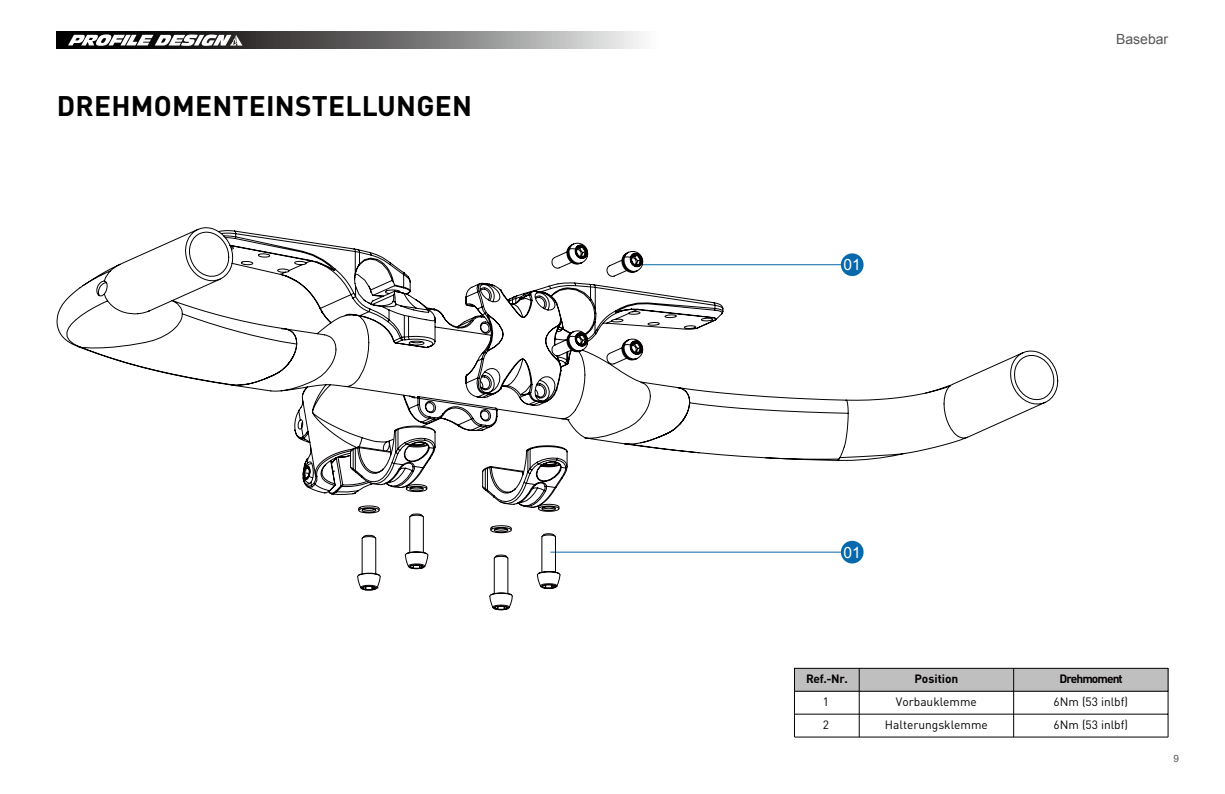
<style>
.page{position:relative;width:1225px;height:794px;background:#fff}
.page>*{position:absolute;margin:0;border:0;box-sizing:border-box;transform-origin:0 0}
.t1{font:700 28px "DIN Pro";letter-spacing:.01em;color:#000}
.t2{font:15.6px "Arial";color:#fff}
.t3{font:14px "Arial";color:#595757}
.t4{font:12px/23px "DIN Pro";color:#000;text-align:center}
.t5{font:12px "DIN Pro";color:#040000}
.t6{font:700 12px "DIN Pro";letter-spacing:-.08em;color:#040000}
.t7{font:700 12px "DIN Pro";letter-spacing:-.03em;color:#040000}
.t8{font:700 12px "DIN Pro";color:#040000}
.t9{font:10px "Arial";color:#595757}
</style>
<div class="page">
<svg style="left:57px;top:32px;width:584px;height:17px;background:#767575"></svg>
<svg style="left:68px;top:34px;width:174px;height:12px"></svg>
<svg style="left:57px;top:227px;width:1001px;height:268px"></svg>
<hr style="left:550px;top:552px;width:293px;height:1px;background:#0768ab">
<div style="left:841px;top:541px;width:22px;height:22px;background:#0768ab;border-radius:50%"></div>
<svg style="left:350px;top:426px;width:217px;height:184px"></svg>
<div style="left:794px;top:668px;width:374px;height:23px;background:#c0bfbf"></div>
<hr style="left:794px;top:668px;width:1px;height:69px;background:#040000">
<hr style="left:859px;top:668px;width:1px;height:69px;background:#040000">
<hr style="left:1013px;top:668px;width:1px;height:69px;background:#040000">
<hr style="left:1167px;top:668px;width:1px;height:69px;background:#040000">
<hr style="left:794px;top:668px;width:374px;height:1px;background:#040000">
<hr style="left:794px;top:691px;width:374px;height:1px;background:#040000">
<hr style="left:794px;top:714px;width:374px;height:1px;background:#040000">
<hr style="left:794px;top:736px;width:374px;height:1px;background:#040000">
<h1 class="t1" style="left:57px;top:82px;width:417px">DREHMOMENTEINSTELLUNGEN</h1>
<p class="t2" style="left:843px;top:254px;width:19px">01</p>
<p class="t2" style="left:843px;top:542px;width:19px">01</p>
<p class="t3" style="left:1116px;top:30px;width:54px">Basebar</p>
<p class="t7" style="left:806px;top:669px;width:43px">Ref.-Nr.</p>
<p class="t8" style="left:914px;top:669px;width:46px">Position</p>
<p class="t5" style="left:823px;top:692px;width:8px">1</p>
<p class="t4" style="left:885px;top:689px;width:104px">Vorbauklemme<br>Halterungsklemme</p>
<p class="t6" style="left:1059px;top:669px;width:65px">Drehmoment</p>
<p class="t5" style="left:1053px;top:692px;width:76px">6Nm (53 inlbf)</p>
<p class="t5" style="left:823px;top:715px;width:8px">2</p>
<p class="t4" style="left:1053px;top:712px;width:76px">6Nm (53 inlbf)</p>
<p class="t9" style="left:1173px;top:752px;width:7px">9</p>
</div>
